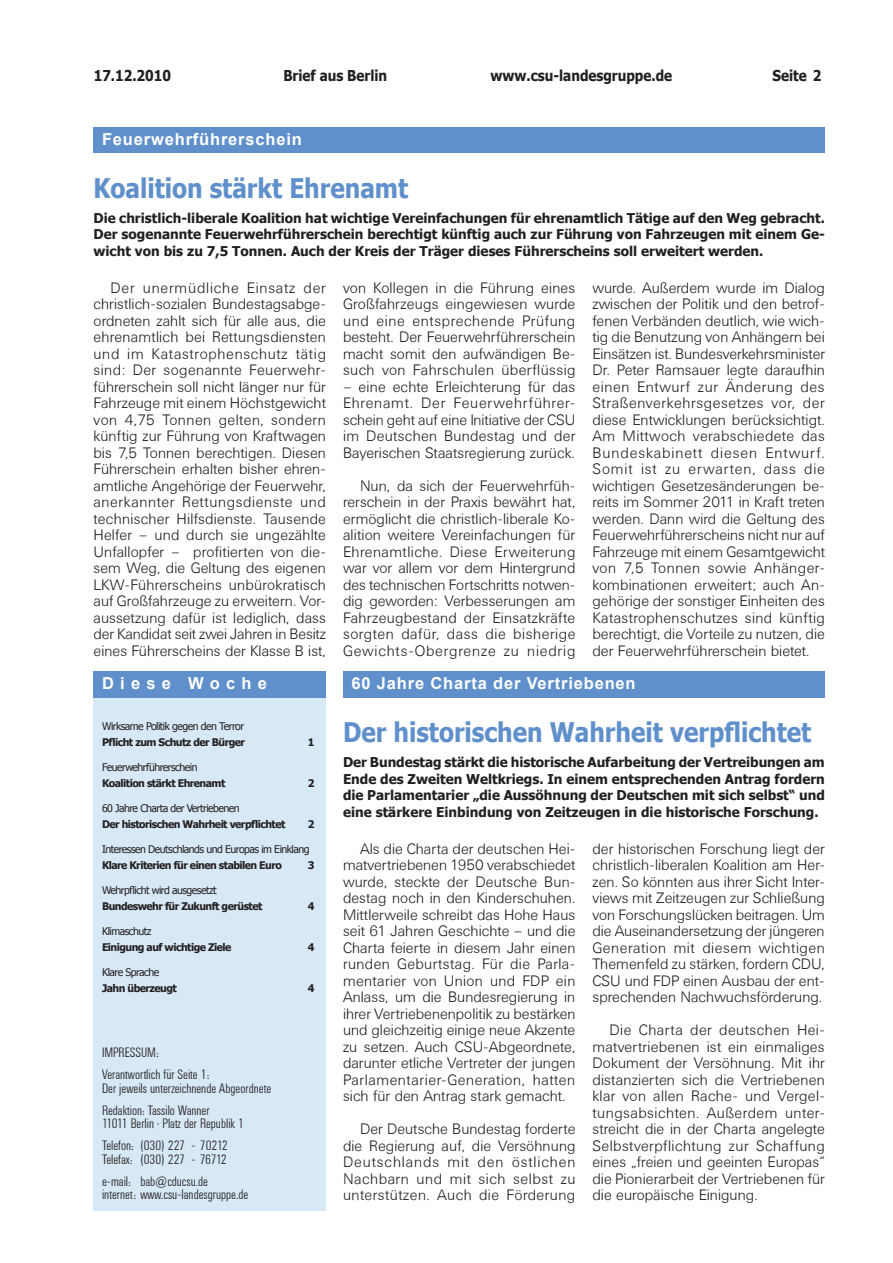
<style>
.page{position:relative;width:893px;height:1263px;background:#fff}
.page>*{position:absolute;margin:0;border:0;box-sizing:border-box;transform-origin:0 0}
.t1{font:700 27px "Tahoma";color:#5f90cc;scale:.9 1}
.t2{font:700 16.5px "Arial";letter-spacing:.05em;color:#fff}
.t3{font:300 15px/16.5px "Univers BSK";color:#231f20;text-align:justify}
.t4{font:700 15px "Tahoma";color:#231f20;scale:.9 1}
.t5{font:700 13.5px/16.5px "Tahoma";color:#231f20;text-align:justify}
.t6{font:300 13.5px/22px "Univers Condensed BSK";color:#231f20}
.t7{font:700 10.5px "Tahoma";letter-spacing:-.05em;color:#231f20}
.t8{font:10.5px "Tahoma";letter-spacing:-.05em;color:#231f20}
</style>
<div class="page">
<div style="left:94px;top:688px;width:232px;height:523px;background:#d7e8f6"></div>
<div style="left:94px;top:671px;width:232px;height:26px;background:#5f90cc"></div>
<div style="left:343px;top:671px;width:482px;height:26px;background:#5f90cc"></div>
<div style="left:94px;top:127px;width:731px;height:26px;background:#5f90cc"></div>
<p class="t4" style="left:94px;top:65px;width:87px">17.12.2010</p>
<p class="t4" style="left:283px;top:65px;width:117px">Brief aus Berlin</p>
<p class="t4" style="left:490px;top:65px;width:203px">www.csu-landesgruppe.de</p>
<p class="t4" style="left:772px;top:65px;width:56px">Seite 2</p>
<p class="t2" style="left:102px;top:128px;width:201px">Feuerwehrführerschein</p>
<h1 class="t1" style="left:94px;top:169px;width:351px">Koalition stärkt Ehrenamt</h1>
<p class="t5" style="left:94px;top:209px;width:733px">Die christlich-liberale Koalition hat wichtige Vereinfachungen für ehrenamtlich Tätige auf den Weg gebracht.<br>Der sogenannte Feuerwehrführerschein berechtigt künftig auch zur Führung von Fahrzeugen mit einem Ge&shy;wicht von bis zu 7,5 Tonnen. Auch der Kreis der Träger dieses Führerscheins soll erweitert werden.</p>
<p class="t3" style="left:94px;top:279px;width:234px;text-indent:17px">Der unermüdliche Einsatz der christlich-sozialen Bundestagsabge&shy;ordneten zahlt sich für alle aus, die ehrenamtlich bei Rettungsdiensten und im Katastrophenschutz tätig sind: Der sogenannte Feuerwehr&shy;führerschein soll nicht länger nur für Fahrzeuge mit einem Höchstgewicht von 4,75 Tonnen gelten, sondern künftig zur Führung von Kraftwagen bis 7,5 Tonnen berechtigen. Diesen Führerschein erhalten bisher ehren&shy;amtliche Angehörige der Feuerwehr, anerkannter Rettungsdienste und technischer Hilfsdienste. Tausende Helfer – und durch sie ungezählte Unfallopfer – profitierten von die&shy;sem Weg, die Geltung des eigenen LKW-Führerscheins unbürokratisch auf Großfahrzeuge zu erweitern. Vor&shy;aussetzung dafür ist lediglich, dass der Kandidat seit zwei Jahren in Besitz eines Führerscheins der Klasse B ist,</p>
<p class="t3" style="left:343px;top:279px;width:234px">von Kollegen in die Führung eines Großfahrzeugs eingewiesen wurde und eine entsprechende Prüfung besteht. Der Feuerwehrführerschein macht somit den aufwändigen Be&shy;such von Fahrschulen überflüssig</p>
<p class="t3" style="left:343px;top:378px;width:234px">– eine echte Erleichterung für das Ehrenamt. Der Feuerwehrführer&shy;schein geht auf eine Initiative der CSU im Deutschen Bundestag und der Bayerischen Staatsregierung zurück.</p>
<p class="t3" style="left:343px;top:477px;width:234px;text-indent:17px">Nun, da sich der Feuerwehrfüh&shy;rerschein in der Praxis bewährt hat, ermöglicht die christlich-liberale Ko&shy;alition weitere Vereinfachungen für Ehrenamtliche. Diese Erweiterung war vor allem vor dem Hintergrund des technischen Fortschritts notwen&shy;dig geworden: Verbesserungen am Fahrzeugbestand der Einsatzkräfte sorgten dafür, dass die bisherige Gewichts-Obergrenze zu niedrig</p>
<p class="t3" style="left:592px;top:279px;width:234px">wurde. Außerdem wurde im Dialog zwischen der Politik und den betrof&shy;fenen Verbänden deutlich, wie wich&shy;tig die Benutzung von Anhängern bei Einsätzen ist. Bundesverkehrsminister Dr. Peter Ramsauer legte daraufhin einen Entwurf zur Änderung des Straßenverkehrsgesetzes vor, der diese Entwicklungen berücksichtigt.<br>Am Mittwoch verabschiedete das Bundeskabinett diesen Entwurf.<br>Somit ist zu erwarten, dass die wichtigen Gesetzesänderungen be&shy;reits im Sommer 2011 in Kraft treten werden. Dann wird die Geltung des Feuerwehrführerscheins nicht nur auf Fahrzeuge mit einem Gesamtgewicht von 7,5 Tonnen sowie Anhänger&shy;kombinationen erweitert; auch An&shy;gehörige der sonstiger Einheiten des Katastrophenschutzes sind künftig berechtigt, die Vorteile zu nutzen, die der Feuerwehrführerschein bietet.</p>
<p class="t2" style="left:102px;top:672px;width:167px">D i e s e W o c h e</p>
<p class="t8" style="left:102px;top:719px;width:144px">Wirksame Politik gegen den Terror</p>
<p class="t7" style="left:102px;top:735px;width:145px">Pflicht zum Schutz der Bürger</p>
<p class="t7" style="left:308px;top:735px;width:8px">1</p>
<p class="t8" style="left:102px;top:760px;width:97px">Feuerwehrführerschein</p>
<p class="t7" style="left:102px;top:776px;width:125px">Koalition stärkt Ehrenamt</p>
<p class="t7" style="left:308px;top:776px;width:8px">2</p>
<p class="t8" style="left:102px;top:801px;width:139px">60 Jahre Charta der Vertriebenen</p>
<p class="t7" style="left:102px;top:817px;width:185px">Der historischen Wahrheit verpflichtet</p>
<p class="t7" style="left:308px;top:817px;width:8px">2</p>
<p class="t8" style="left:102px;top:842px;width:209px">Interessen Deutschlands und Europas im Einklang</p>
<p class="t7" style="left:102px;top:858px;width:181px">Klare Kriterien für einen stabilen Euro</p>
<p class="t7" style="left:308px;top:858px;width:8px">3</p>
<p class="t8" style="left:102px;top:883px;width:116px">Wehrpflicht wird ausgesetzt</p>
<p class="t7" style="left:102px;top:899px;width:162px">Bundeswehr für Zukunft gerüstet</p>
<p class="t7" style="left:308px;top:899px;width:8px">4</p>
<p class="t8" style="left:102px;top:924px;width:51px">Klimaschutz</p>
<p class="t7" style="left:102px;top:940px;width:131px">Einigung auf wichtige Ziele</p>
<p class="t7" style="left:308px;top:940px;width:8px">4</p>
<p class="t8" style="left:102px;top:965px;width:59px">Klare Sprache</p>
<p class="t7" style="left:102px;top:981px;width:76px">Jahn überzeugt</p>
<p class="t7" style="left:308px;top:981px;width:8px">4</p>
<p class="t6" style="left:102px;top:1042px;width:109px">IMPRESSUM:<br>Verantwortlich für Seite 1:</p>
<p class="t6" style="left:102px;top:1077px;width:171px">Der jeweils unterzeichnende Abgeordnete<br>Redaktion: Tassilo Wanner</p>
<p class="t6" style="left:102px;top:1113px;width:144px">11011 Berlin · Platz der Republik 1<br>Telefon: (030) 227 - 70212</p>
<p class="t6" style="left:102px;top:1148px;width:126px">Telefax: (030) 227 - 76712 e-mail: bab@cducsu.de</p>
<p class="t6" style="left:102px;top:1184px;width:148px">internet: www.csu-landesgruppe.de</p>
<p class="t2" style="left:351px;top:672px;width:286px">60 Jahre Charta der Vertriebenen</p>
<h1 class="t1" style="left:343px;top:713px;width:522px">Der historischen Wahrheit verpflichtet</h1>
<p class="t5" style="left:343px;top:753px;width:483px">Der Bundestag stärkt die historische Aufarbeitung der Vertreibungen am Ende des Zweiten Weltkriegs. In einem entsprechenden Antrag fordern die Parlamentarier „die Aussöhnung der Deutschen mit sich selbst“ und eine stärkere Einbindung von Zeitzeugen in die historische Forschung.</p>
<p class="t3" style="left:343px;top:840px;width:234px;text-indent:17px">Als die Charta der deutschen Hei&shy;matvertriebenen 1950 verabschiedet wurde, steckte der Deutsche Bun&shy;destag noch in den Kinderschuhen.<br>Mittlerweile schreibt das Hohe Haus seit 61 Jahren Geschichte – und die Charta feierte in diesem Jahr einen runden Geburtstag. Für die Parla&shy;mentarier von Union und FDP ein Anlass, um die Bundesregierung in ihrer Vertriebenenpolitik zu bestärken und gleichzeitig einige neue Akzente zu setzen. Auch CSU-Abgeordnete, darunter etliche Vertreter der jungen Parlamentarier-Generation, hatten sich für den Antrag stark gemacht.</p>
<p class="t3" style="left:343px;top:1121px;width:234px;text-indent:17px">Der Deutsche Bundestag forderte die Regierung auf, die Versöhnung Deutschlands mit den östlichen Nachbarn und mit sich selbst zu unterstützen. Auch die Förderung</p>
<p class="t3" style="left:592px;top:840px;width:234px">der historischen Forschung liegt der christlich-liberalen Koalition am Her&shy;zen. So könnten aus ihrer Sicht Inter&shy;views mit Zeitzeugen zur Schließung von Forschungslücken beitragen. Um die Auseinandersetzung der jüngeren Generation mit diesem wichtigen Themenfeld zu stärken, fordern CDU, CSU und FDP einen Ausbau der ent&shy;sprechenden Nachwuchsförderung.</p>
<p class="t3" style="left:592px;top:1022px;width:234px;text-indent:17px">Die Charta der deutschen Hei&shy;matvertriebenen ist ein einmaliges Dokument der Versöhnung. Mit ihr distanzierten sich die Vertriebenen klar von allen Rache- und Vergel&shy;tungsabsichten. Außerdem unter&shy;streicht die in der Charta angelegte Selbstverpflichtung zur Schaffung eines „freien und geeinten Europas“ die Pionierarbeit der Vertriebenen für die europäische Einigung.</p>
</div>
